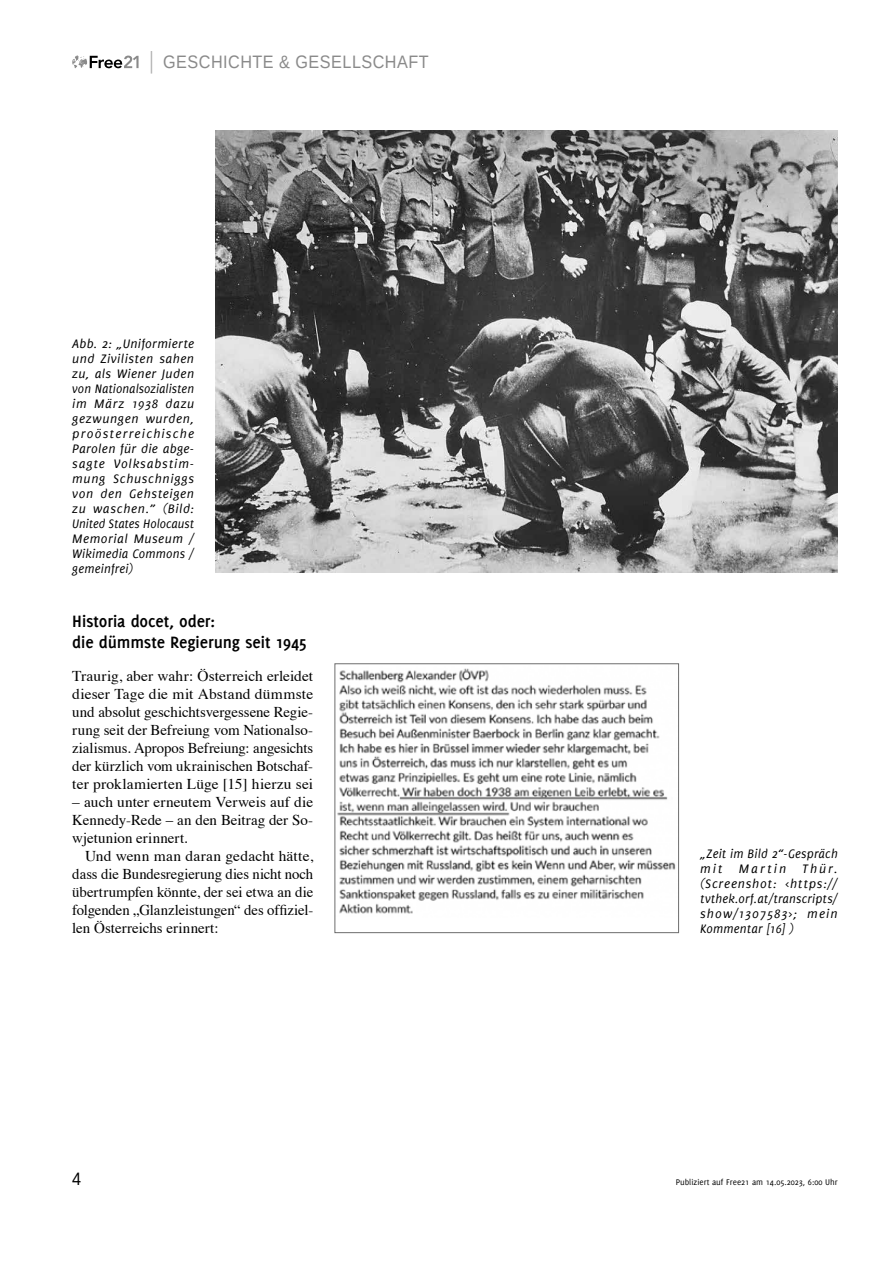
<style>
.page{position:relative;width:893px;height:1263px;background:#fff}
.page>*{position:absolute;margin:0;border:0;box-sizing:border-box;transform-origin:0 0}
.t1{font:700 18px/21px "Delicious";letter-spacing:-.005em;color:#000}
.t2{font:18px "Liberation Sans";letter-spacing:.03em;color:#8a8a8a;scale:.9 1}
.t3{font:18px "Liberation Sans";color:#000;scale:.9 1}
.t4{font:15px/18px "Times";color:#000;text-align:justify}
.t5{font:italic 13.5px/15px "Delicious";letter-spacing:.015em;color:#000;text-align:justify}
.t6{font:9px "Delicious";color:#000}
</style>
<div class="page">
<svg style="left:72px;top:55px;width:67px;height:13px"></svg>
<svg style="left:151px;top:51px;width:1px;height:23px"></svg>
<img style="left:337px;top:668px;width:339px;height:246px">
<div style="left:334px;top:663px;width:345px;height:270px;border:1px solid #6d6d6d"></div>
<img style="left:215px;top:131px;width:623px;height:442px">
<p class="t2" style="left:163px;top:51px;width:297px">GESCHICHTE &amp; GESELLSCHAFT</p>
<p class="t5" style="left:72px;top:336px;width:123px">Abb. 2: „Uniformierte und Zivilisten sahen zu, als Wiener Juden von Nationalsozialisten im März 1938 dazu gezwungen wurden, proösterreichische Parolen für die abge&shy;sagte Volksabstim&shy;mung Schuschniggs von den Gehsteigen zu waschen.” (Bild:<br>United States Holocaust Memorial Museum / Wikimedia Commons / gemeinfrei)</p>
<p class="t1" style="left:72px;top:611px;width:236px">Historia docet, oder:<br>die dümmste Regierung seit 1945</p>
<p class="t4" style="left:72px;top:666px;width:242px">Traurig, aber wahr: Österreich erleidet dieser Tage die mit Abstand dümmste und absolut geschichtsvergessene Regie&shy;rung seit der Befreiung vom Nationalso&shy;zialismus. Apropos Befreiung: angesichts der kürzlich vom ukrainischen Botschaf&shy;ter proklamierten Lüge [15] hierzu sei</p>
<p class="t4" style="left:72px;top:792px;width:242px">– auch unter erneutem Verweis auf die Kennedy-Rede – an den Beitrag der So&shy;wjetunion erinnert.</p>
<p class="t4" style="left:72px;top:846px;width:242px;text-indent:13px">Und wenn man daran gedacht hätte, dass die Bundesregierung dies nicht noch übertrumpfen könnte, der sei etwa an die folgenden „Glanzleistungen“ des offiziel&shy;len Österreichs erinnert:</p>
<p class="t5" style="left:700px;top:846px;width:139px">„Zeit im Bild 2“-Gespräch mit Martin Thür. (Screenshot: &lt;https:// tvthek.orf.at/transcripts/ show/1307583&gt;; mein Kommentar [16] )</p>
<p class="t3" style="left:72px;top:1168px;width:12px">4</p>
<p class="t6" style="left:676px;top:1177px;width:163px">Publiziert auf Free21 am 14.05.2023, 6:00 Uhr</p>
</div>
